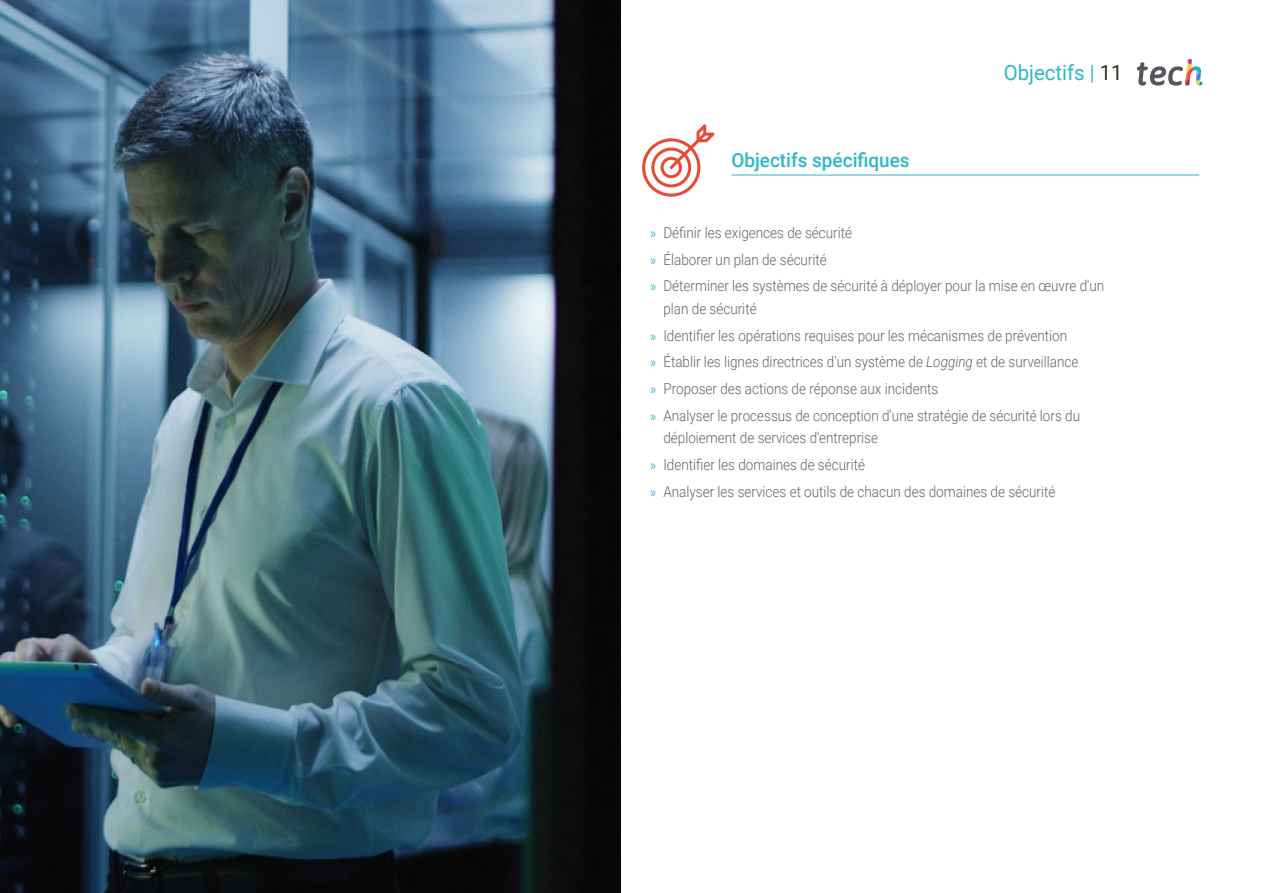
<style>
.page{position:relative;width:1263px;height:893px;background:#fff}
.page>*{position:absolute;margin:0;border:0;box-sizing:border-box;transform-origin:0 0}
.Sección___Pag{font:21px "Roboto";color:#2db8c5}
.Subtítulo_Pag{font:500 19.5px "Roboto";color:#2db8c5}
.t1{font:300 15px/22.5px "Roboto";color:#61646a;scale:.9 1}
.s1{color:#312e20}
.s2{font-family:"Myriad Pro";font-weight:400;color:#2db8c5}
.s3{font-style:italic}
</style>
<div class="page">
<svg style="left:1137px;top:59px;width:65px;height:27px"></svg>
<hr style="left:731px;top:175px;width:468px;height:1px;background:#2db8c5">
<svg style="left:642px;top:124px;width:72px;height:73px"></svg>
<img style="left:0;top:0;width:621px;height:893px">
<p class="Subtítulo_Pag" style="left:731px;top:146px;width:180px">Objectifs spécifiques</p>
<p class="Sección___Pag" style="left:1004px;top:57px;width:120px">Objectifs | <span class="s1">11</span></p>
<p class="t1" style="left:651px;top:221px;width:225px"><span class="s2">»</span> Définir les exigences de sécurité</p>
<p class="t1" style="left:651px;top:247px;width:197px"><span class="s2">»</span> Élaborer un plan de sécurité</p>
<p class="t1" style="left:663px;top:274px;width:491px;text-indent:-13px"><span class="s2">»</span> Déterminer les systèmes de sécurité à déployer pour la mise en œuvre d'un plan de sécurité</p>
<p class="t1" style="left:651px;top:323px;width:464px"><span class="s2">»</span> Identifier les opérations requises pour les mécanismes de prévention</p>
<p class="t1" style="left:651px;top:350px;width:477px"><span class="s2">»</span> Établir les lignes directrices d'un système de <span class="s3">Logging</span> et de surveillance</p>
<p class="t1" style="left:651px;top:377px;width:321px"><span class="s2">»</span> Proposer des actions de réponse aux incidents</p>
<p class="t1" style="left:663px;top:404px;width:464px;text-indent:-13px"><span class="s2">»</span> Analyser le processus de conception d'une stratégie de sécurité lors du déploiement de services d'entreprise</p>
<p class="t1" style="left:651px;top:453px;width:240px"><span class="s2">»</span> Identifier les domaines de sécurité</p>
<p class="t1" style="left:651px;top:480px;width:451px"><span class="s2">»</span> Analyser les services et outils de chacun des domaines de sécurité</p>
</div>
